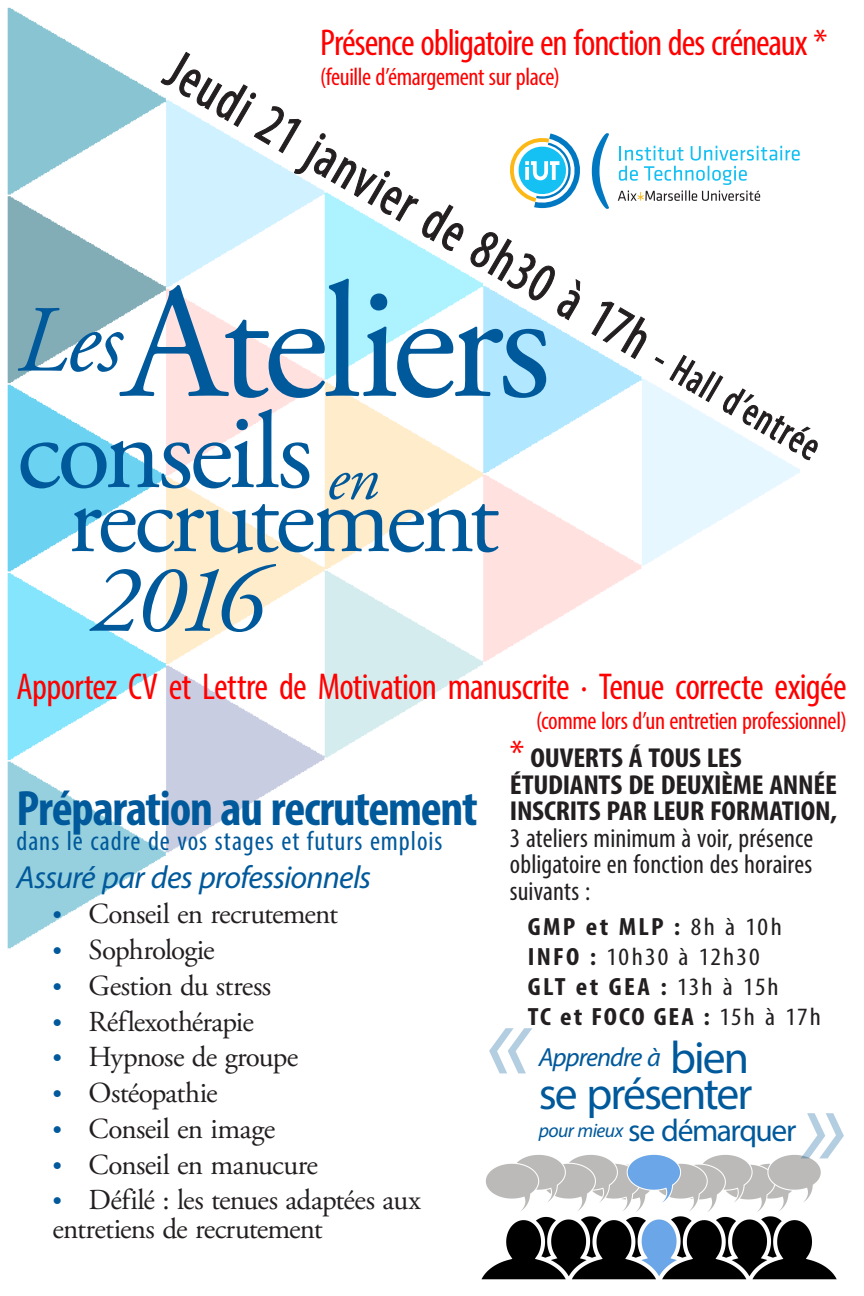
<style>
.page{position:relative;width:864px;height:1296px;background:#fff}
.page>*{position:absolute;margin:0;border:0;box-sizing:border-box;transform-origin:0 0}
.Photo_head{font:163.65px "Adobe Garamond Pro";letter-spacing:-.035em;color:#00599b}
.t1{font:italic condensed 130px "Myriad Pro";color:#00599b}
.Photo_head-2{font:109.1px "Adobe Garamond Pro";letter-spacing:-.03em;color:#00599b}
.Photo_head-3{font:101.25px "Adobe Garamond Pro";letter-spacing:-.045em;color:#00599b}
.Photo_head-4{font:italic 96.3px "Adobe Garamond Pro";color:#00599b}
.Photo_head-5{font:italic 63.6px "Adobe Garamond Pro";color:#00599b}
.Head{font:condensed 56.25px "Myriad Pro";color:#231f20;scale:.92 1}
.Head-2{font:700 condensed 50px "Myriad Pro";letter-spacing:-.025em;color:#00599b}
.Photo_head-6{font:45.65px "Myriad Pro";letter-spacing:-.045em;color:#00599b}
.Head-3{font:condensed 40.65px "Myriad Pro";color:#231f20;scale:.92 1}
.Head-4{font:condensed 37.5px "Myriad Pro";letter-spacing:-.025em;color:#f00}
.Head-5{font:italic 32px "Myriad Pro";letter-spacing:-.025em;color:#00599b}
.Photo_head-7{font:31.55px "Myriad Pro";letter-spacing:-.045em;color:#00599b}
.t2{font:29px/29px "Adobe Garamond Pro";letter-spacing:-.025em;color:#231f20}
.Head-6{font:700 condensed 27.5px/26.5px "Myriad Pro";letter-spacing:-.01em;color:#231f20;scale:1.1 1}
.Head-7{font:condensed 27.5px "Myriad Pro";letter-spacing:.035em;color:#00599b}
.Head-8{font:condensed 27px/26.5px "Myriad Pro";letter-spacing:.005em;color:#231f20;text-align:justify}
.Photo_head-8{font:italic 26.3px "Myriad Pro";letter-spacing:-.035em;color:#00599b}
.Head-9{font:condensed 25px "Myriad Pro";letter-spacing:-.015em;color:#f00}
.Head-10{font:700 condensed 25px "Myriad Pro";letter-spacing:.075em;color:#231f20;scale:1.1 1}
.Head-11{font:condensed 25px "Myriad Pro";letter-spacing:.075em;color:#231f20;scale:1.1 1}
.s1{font-size:25px;color:#00599b}
.s2{font-weight:400;font-size:39px;color:#f00}
.s3{font-weight:400}
.s4{font-weight:700}
.s5{font-style:normal;font-size:45.65px}
.s6{font-style:italic;font-size:19.6px}
</style>
<div class="page">
<img style="left:7px;top:7px;width:803px;height:942px">
<img style="left:481px;top:1154px;width:356px;height:126px">
<svg style="left:592px;top:133px;width:17px;height:76px"></svg>
<svg style="left:618px;top:146px;width:182px;height:55px"></svg>
<svg style="left:160px;top:51px;width:424px;height:270px"></svg>
<svg style="left:591px;top:301px;width:57px;height:58px"></svg>
<svg style="left:654px;top:354px;width:164px;height:106px"></svg>
<p class="Head-4" style="left:320px;top:20px;width:509px">Présence obligatoire en fonction des créneaux *</p>
<p class="Head" style="left:187px;top:37px;width:601px;rotate:30deg">Jeudi 21 janvier de 8h30 à 17h</p>
<p class="Head-9" style="left:320px;top:61px;width:241px">(feuille d’émargement sur place)</p>
<p class="Photo_head" style="left:17px;top:246px;width:536px"><sup>Les</sup>Ateliers</p>
<p class="Photo_head-2" style="left:17px;top:387px;width:298px">conseils</p>
<p class="Head-3" style="left:668px;top:335px;width:204px;rotate:30deg">- Hall d’entrée</p>
<p class="Photo_head-5" style="left:326px;top:440px;width:54px">en</p>
<p class="Photo_head-3" style="left:68px;top:458px;width:433px">recrutement</p>
<p class="Photo_head-4" style="left:90px;top:542px;width:174px">2016</p>
<p class="Head-4" style="left:17px;top:664px;width:832px">Apportez CV et Lettre de Motivation manuscrite · Tenue correcte exigée</p>
<p class="Head-9" style="left:536px;top:706px;width:312px">(comme lors d’un entretien professionnel)</p>
<p class="Head-2" style="left:17px;top:777px;width:462px">Préparation au recrutement</p>
<p class="Head-7" style="left:17px;top:824px;width:427px">dans le cadre de vos stages et futurs emplois</p>
<p class="Head-5" style="left:17px;top:857px;width:356px">Assuré par des professionnels</p>
<p class="t2" style="left:53px;top:901px;width:287px"><span class="s1">•</span> Conseil en recrutement</p>
<p class="t2" style="left:53px;top:936px;width:164px"><span class="s1">•</span> Sophrologie</p>
<p class="t2" style="left:53px;top:972px;width:220px"><span class="s1">•</span> Gestion du stress</p>
<p class="t2" style="left:53px;top:1008px;width:203px"><span class="s1">•</span> Réflexothérapie</p>
<p class="t2" style="left:53px;top:1044px;width:247px"><span class="s1">•</span> Hypnose de groupe</p>
<p class="t2" style="left:53px;top:1079px;width:167px"><span class="s1">•</span> Ostéopathie</p>
<p class="t2" style="left:53px;top:1115px;width:224px"><span class="s1">•</span> Conseil en image</p>
<p class="t2" style="left:53px;top:1151px;width:267px"><span class="s1">•</span> Conseil en manucure</p>
<p class="t2" style="left:53px;top:1187px;width:370px"><span class="s1">•</span> Défilé : les tenues adaptées aux entretiens de recrutement</p>
<p class="Head-6" style="left:510px;top:744px;width:299px"><span class="s2">*</span> OUVERTS Á TOUS LES<br>ÉTUDIANTS DE DEUXIÈME ANNÉE<br>INSCRITS PAR LEUR FORMATION,</p>
<p class="Head-8" style="left:510px;top:824px;width:305px">3 ateliers minimum à voir, présence obligatoire en fonction des horaires suivants :</p>
<p class="Head-10" style="left:528px;top:911px;width:232px">GMP et MLP : <span class="s3">8h à 10h</span></p>
<p class="Head-11" style="left:528px;top:941px;width:212px"><span class="s4">INFO :</span> 10h30 à 12h30</p>
<p class="Head-10" style="left:528px;top:971px;width:229px">GLT et GEA : <span class="s3">13h à 15h</span></p>
<p class="Head-10" style="left:528px;top:1001px;width:268px">TC et FOCO GEA : <span class="s3">15h à 17h</span></p>
<h2 class="t1" style="left:486px;top:962px;width:48px">«</h2>
<p class="Photo_head-8" style="left:539px;top:1040px;width:212px">Apprendre à <span class="s5">bien</span></p>
<p class="Photo_head-6" style="left:539px;top:1065px;width:215px">se présenter</p>
<p class="Photo_head-7" style="left:539px;top:1111px;width:259px"><span class="s6">pour mieux</span> se démarquer</p>
<h2 class="t1" style="left:801px;top:1047px;width:48px">»</h2>
</div>
